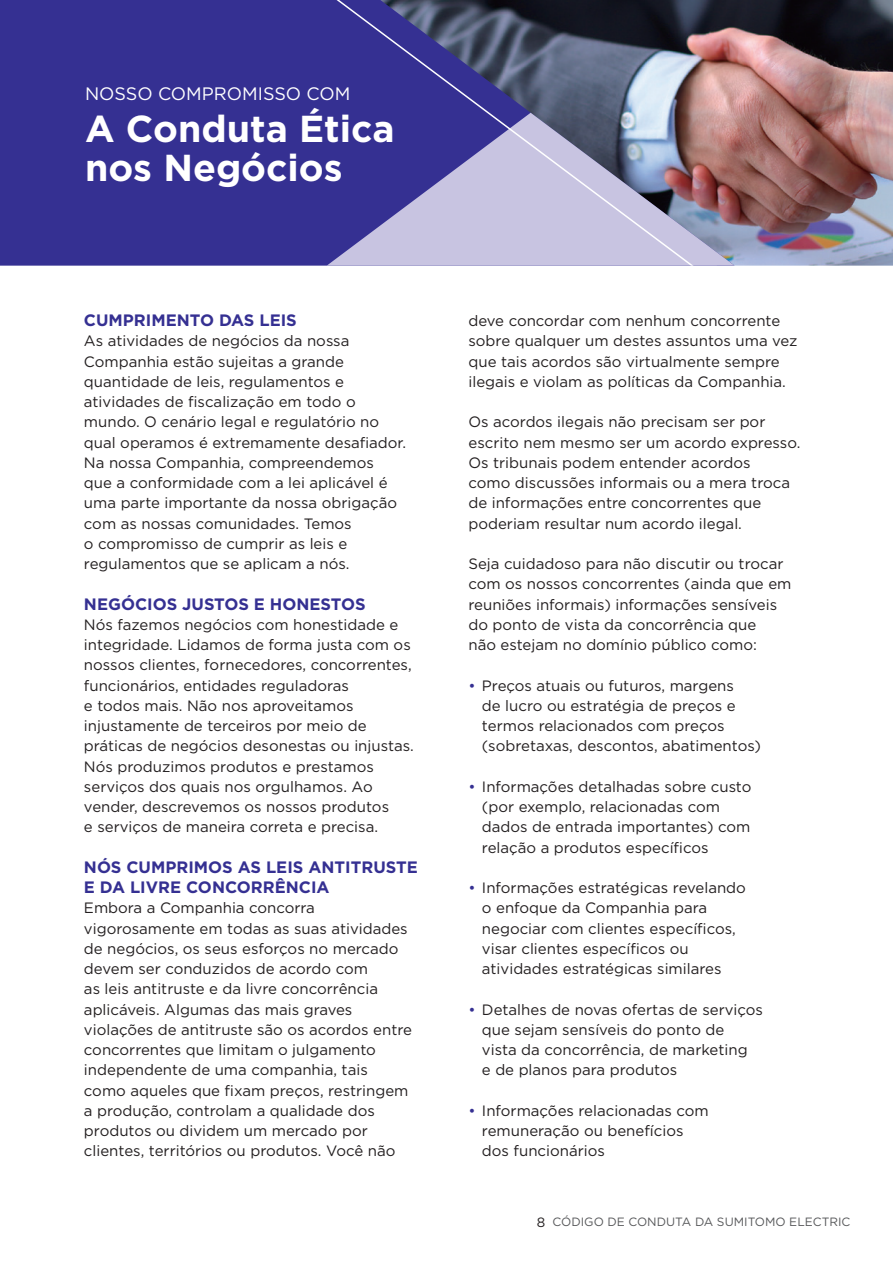
<style>
.page{position:relative;width:893px;height:1263px;background:#fff}
.page>*{position:absolute;margin:0;border:0;box-sizing:border-box;transform-origin:0 0}
.t1{font:700 37.5px/39px "Gotham";color:#fff}
.t2{font:18px "Gotham";color:#fff}
.BLUE_HEADS{font:700 16.5px/20.2px "Gotham";color:#353092}
.BODY{font:15px/20.2px "Gotham";color:#231f20}
.t3{font:12px "Gotham";color:#57585a}
.s1{color:#353092}
.s2{font-size:13.5px;color:#231f20}
</style>
<div class="page">
<img style="left:735px;top:0;width:158px;height:266px">
<svg style="left:0;top:0;width:735px;height:266px;background:#595598"></svg>
<p class="t2" style="left:85px;top:82px;width:267px">NOSSO COMPROMISSO COM</p>
<p class="t1" style="left:85px;top:109px;width:311px">A Conduta Ética nos Negócios</p>
<p class="BLUE_HEADS" style="left:84px;top:310px;width:214px">CUMPRIMENTO DAS LEIS</p>
<p class="BODY" style="left:84px;top:331px;width:324px">As atividades de negócios da nossa Companhia estão sujeitas a grande quantidade de leis, regulamentos e atividades de fiscalização em todo o mundo. O cenário legal e regulatório no qual operamos é extremamente desafiador.<br>Na nossa Companhia, compreendemos<br>que a conformidade com a lei aplicável é uma parte importante da nossa obrigação com as nossas comunidades. Temos<br>o compromisso de cumprir as leis e regulamentos que se aplicam a nós.</p>
<p class="BLUE_HEADS" style="left:84px;top:593px;width:283px">NEGÓCIOS JUSTOS E HONESTOS</p>
<p class="BODY" style="left:84px;top:614px;width:331px">Nós fazemos negócios com honestidade e integridade. Lidamos de forma justa com os nossos clientes, fornecedores, concorrentes, funcionários, entidades reguladoras<br>e todos mais. Não nos aproveitamos injustamente de terceiros por meio de práticas de negócios desonestas ou injustas.<br>Nós produzimos produtos e prestamos serviços dos quais nos orgulhamos. Ao vender, descrevemos os nossos produtos<br>e serviços de maneira correta e precisa.</p>
<p class="BLUE_HEADS" style="left:84px;top:857px;width:335px">NÓS CUMPRIMOS AS LEIS ANTITRUSTE<br>E DA LIVRE CONCORRÊNCIA</p>
<p class="BODY" style="left:84px;top:898px;width:330px">Embora a Companhia concorra vigorosamente em todas as suas atividades de negócios, os seus esforços no mercado devem ser conduzidos de acordo com<br>as leis antitruste e da livre concorrência aplicáveis. Algumas das mais graves violações de antitruste são os acordos entre concorrentes que limitam o julgamento independente de uma companhia, tais como aqueles que fixam preços, restringem a produção, controlam a qualidade dos produtos ou dividem um mercado por clientes, territórios ou produtos. Você não</p>
<p class="BODY" style="left:468px;top:310px;width:331px">deve concordar com nenhum concorrente sobre qualquer um destes assuntos uma vez que tais acordos são virtualmente sempre ilegais e violam as políticas da Companhia.</p>
<p class="BODY" style="left:468px;top:412px;width:333px">Os acordos ilegais não precisam ser por escrito nem mesmo ser um acordo expresso.<br>Os tribunais podem entender acordos<br>como discussões informais ou a mera troca de informações entre concorrentes que poderiam resultar num acordo ilegal.</p>
<p class="BODY" style="left:468px;top:553px;width:325px">Seja cuidadoso para não discutir ou trocar com os nossos concorrentes (ainda que em reuniões informais) informações sensíveis do ponto de vista da concorrência que<br>não estejam no domínio público como:</p>
<p class="BODY" style="left:482px;top:675px;width:281px;text-indent:-14px"><span class="s1">•</span> Preços atuais ou futuros, margens<br>de lucro ou estratégia de preços e termos relacionados com preços (sobretaxas, descontos, abatimentos)</p>
<p class="BODY" style="left:482px;top:776px;width:271px;text-indent:-14px"><span class="s1">•</span> Informações detalhadas sobre custo (por exemplo, relacionadas com dados de entrada importantes) com relação a produtos específicos</p>
<p class="BODY" style="left:482px;top:877px;width:265px;text-indent:-14px"><span class="s1">•</span> Informações estratégicas revelando o enfoque da Companhia para negociar com clientes específicos, visar clientes específicos ou atividades estratégicas similares</p>
<p class="BODY" style="left:482px;top:999px;width:283px;text-indent:-14px"><span class="s1">•</span> Detalhes de novas ofertas de serviços que sejam sensíveis do ponto de<br>vista da concorrência, de marketing<br>e de planos para produtos</p>
<p class="BODY" style="left:482px;top:1100px;width:228px;text-indent:-14px"><span class="s1">•</span> Informações relacionadas com remuneração ou benefícios dos funcionários</p>
<p class="t3" style="left:537px;top:1214px;width:315px"><span class="s2">8</span> CÓDIGO DE CONDUTA DA SUMITOMO ELECTRIC</p>
</div>
